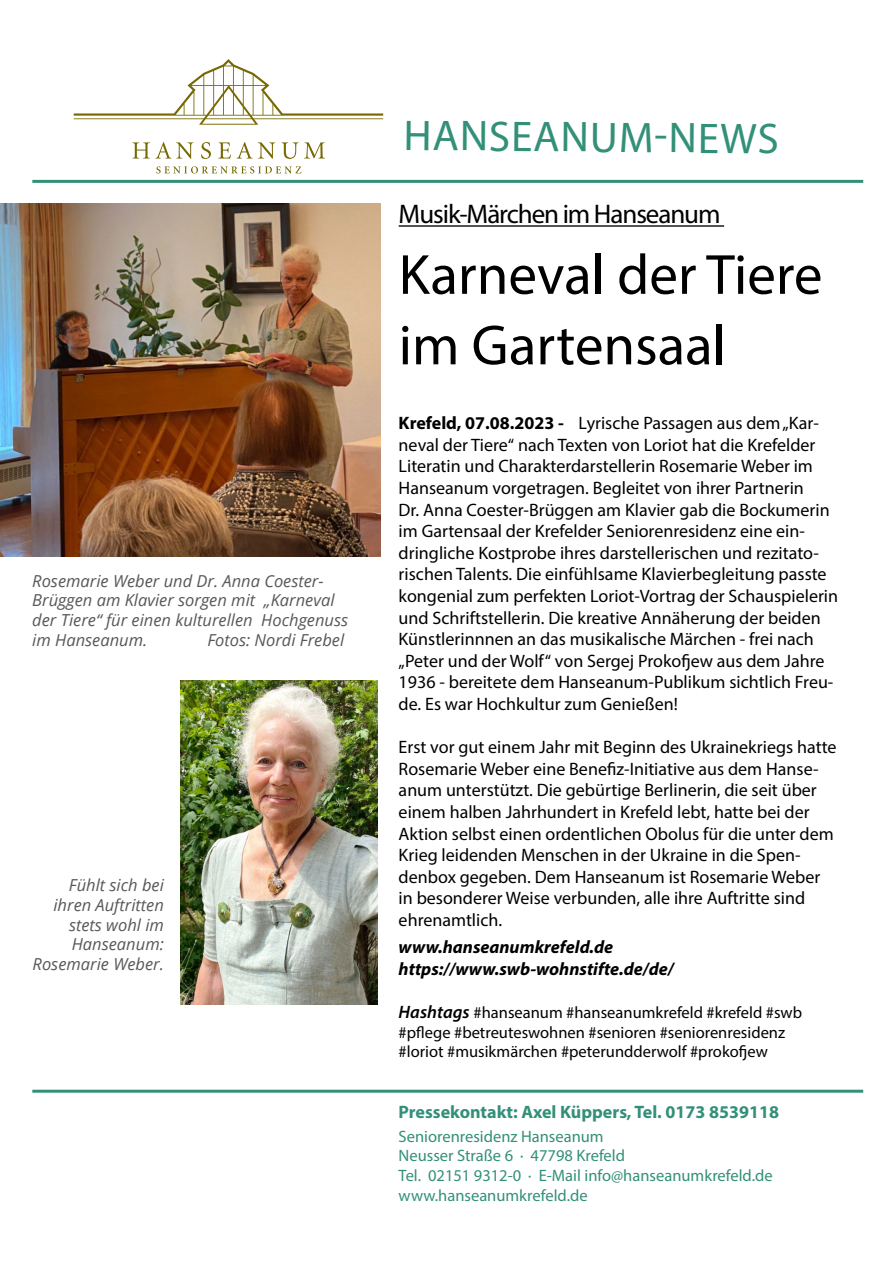
<style>
.page{position:relative;width:893px;height:1263px;background:#fff}
.page>*{position:absolute;margin:0;border:0;box-sizing:border-box;transform-origin:0 0}
.t1{font:57px/70.5px "Myriad Pro";color:#000}
.t2{font:43.2px "Myriad Pro";letter-spacing:.01em;color:#339078}
.t3{font:27px "Myriad Pro";letter-spacing:-.04em;color:#000}
.t4{font:18px/21.6px "Myriad Pro";color:#000}
.t5{font:italic 700 18px "Myriad Pro";color:#000}
.t6{font:700 18px "Myriad Pro";color:#339078}
.t7{font:italic 16.5px/19.8px "Open Sans";color:#57585a}
.t8{font:16.5px/19.8px "Myriad Pro";color:#000}
.t9{font:16.5px "Myriad Pro";color:#339078}
.s1{font-weight:700}
.s2{font-weight:600;font-style:italic;font-size:18px}
</style>
<div class="page">
<hr style="left:399px;top:225px;width:325px;height:2px;background:#000">
<hr style="left:32px;top:180px;width:831px;height:3px;background:#339078">
<hr style="left:32px;top:1090px;width:831px;height:3px;background:#339078">
<svg style="left:74px;top:59px;width:309px;height:114px"></svg>
<img style="left:0;top:203px;width:380px;height:354px">
<img style="left:181px;top:680px;width:197px;height:325px">
<p class="t7" style="left:32px;top:570px;width:317px">Rosemarie Weber und Dr. Anna Coester-Brüggen am Klavier sorgen mit „Karneval der Tiere“ für einen kulturellen Hochgenuss im Hanseanum.</p>
<p class="t7" style="left:207px;top:630px;width:138px">Fotos: Nordi Frebel</p>
<p class="t7" style="left:33px;top:875px;width:133px;text-align:right">Fühlt sich bei ihren Auftritten stets wohl im<br>Hanseanum:<br>Rosemarie Weber.</p>
<p class="t2" style="left:403px;top:110px;width:377px">HANSEANUM-NEWS</p>
<p class="t3" style="left:399px;top:198px;width:323px">Musik-Märchen im Hanseanum</p>
<p class="t1" style="left:399px;top:239px;width:425px">Karneval der Tiere im Gartensaal</p>
<p class="t4" style="left:399px;top:412px;width:441px"><span class="s1">Krefeld, 07.08.2023 -</span> Lyrische Passagen aus dem „Kar&shy;neval der Tiere“ nach Texten von Loriot hat die Krefelder Literatin und Charakterdarstellerin Rosemarie Weber im Hanseanum vorgetragen. Begleitet von ihrer Partnerin<br>Dr. Anna Coester-Brüggen am Klavier gab die Bockumerin im Gartensaal der Krefelder Seniorenresidenz eine ein&shy;dringliche Kostprobe ihres darstellerischen und rezitato&shy;rischen Talents. Die einfühlsame Klavierbegleitung passte kongenial zum perfekten Loriot-Vortrag der Schauspielerin und Schriftstellerin. Die kreative Annäherung der beiden Künstlerinnnen an das musikalische Märchen - frei nach „Peter und der Wolf“ von Sergej Prokofjew aus dem Jahre 1936 - bereitete dem Hanseanum-Publikum sichtlich Freu&shy;de. Es war Hochkultur zum Genießen!</p>
<p class="t4" style="left:399px;top:736px;width:439px">Erst vor gut einem Jahr mit Beginn des Ukrainekriegs hatte Rosemarie Weber eine Benefiz-Initiative aus dem Hanse&shy;anum unterstützt. Die gebürtige Berlinerin, die seit über einem halben Jahrhundert in Krefeld lebt, hatte bei der Aktion selbst einen ordentlichen Obolus für die unter dem Krieg leidenden Menschen in der Ukraine in die Spen&shy;denbox gegeben. Dem Hanseanum ist Rosemarie Weber in besonderer Weise verbunden, alle ihre Auftritte sind ehrenamtlich.</p>
<p class="t5" style="left:399px;top:935px;width:216px">www.hanseanumkrefeld.de</p>
<p class="t5" style="left:399px;top:957px;width:277px">https://www.swb-wohnstifte.de/de/</p>
<p class="t8" style="left:399px;top:1002px;width:405px"><span class="s2">Hashtags</span> #hanseanum #hanseanumkrefeld #krefeld #swb #pflege #betreuteswohnen #senioren #seniorenresidenz #loriot #musikmärchen #peterundderwolf #prokofjew</p>
<p class="t6" style="left:399px;top:1100px;width:382px">Pressekontakt: Axel Küppers, Tel. 0173 8539118</p>
<p class="t9" style="left:399px;top:1126px;width:207px">Seniorenresidenz Hanseanum</p>
<p class="t9" style="left:399px;top:1146px;width:228px">Neusser Straße 6 ∙ 47798 Krefeld</p>
<p class="t9" style="left:399px;top:1165px;width:376px">Tel. 02151 9312-0 ∙ E-Mail info@hanseanumkrefeld.de</p>
<p class="t9" style="left:399px;top:1185px;width:191px">www.hanseanumkrefeld.de</p>
</div>
